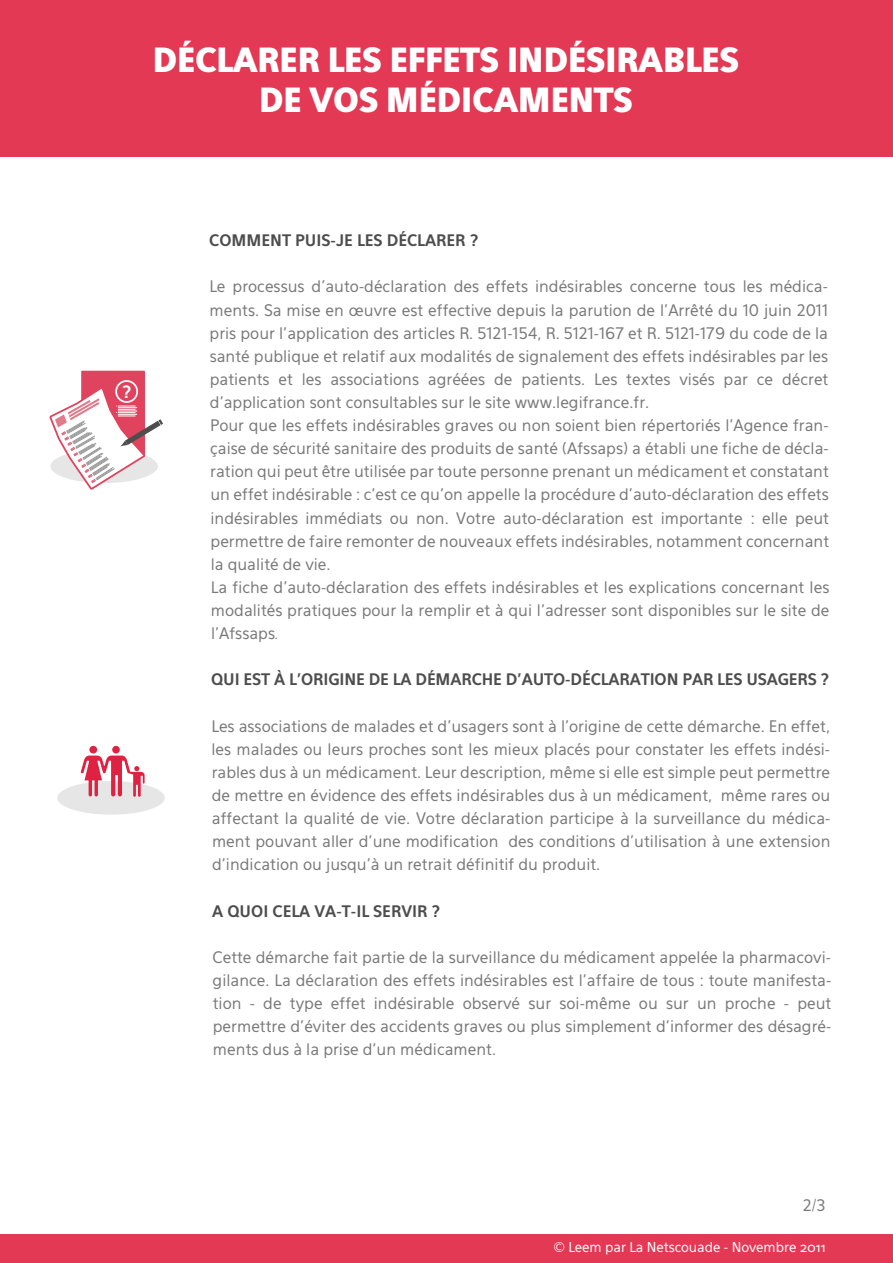
<style>
.page{position:relative;width:893px;height:1263px;background:#fff}
.page>*{position:absolute;margin:0;border:0;box-sizing:border-box;transform-origin:0 0}
.t1{font:900 33px/39.6px "Eau Sans";letter-spacing:-.015em;color:#fff;text-align:center}
.t2{font:700 16.8px "Eau Sans";color:#fff}
.t3{font:15.75px/23.1px "Eau Sans";color:#797979;text-align:justify}
.t4{font:15.75px "Eau Sans Bold Os F";letter-spacing:-.005em;color:#4d4d4d}
.t5{font:13.5px "Eau Sans Book Os F";letter-spacing:-.005em;color:#fff}
.s1{font-style:italic;font-size:13.5px}
</style>
<div class="page">
<div style="left:0;top:0;width:892px;height:156px;background:#e33955"></div>
<div style="left:0;top:1235px;width:892px;height:28px;background:#e33955"></div>
<div style="left:81px;top:371px;width:64px;height:86px;background:#e0435d"></div>
<div style="left:115px;top:380px;width:23px;height:23px;border:2px solid #fff;border-radius:50%"></div>
<svg style="left:49px;top:387px;width:114px;height:103px"></svg>
<div style="left:57px;top:781px;width:108px;height:34px;background:#e6e6e6;border-radius:50%"></div>
<div style="left:112px;top:746px;width:8px;height:8px;background:#e02242;border-radius:50%"></div>
<div style="left:89px;top:746px;width:8px;height:8px;background:#e02242;border-radius:50%"></div>
<svg style="left:81px;top:756px;width:64px;height:41px"></svg>
<h1 class="t1" style="left:152px;top:40px;width:588px">DÉCLARER LES EFFETS INDÉSIRABLES<br>DE VOS MÉDICAMENTS</h1>
<p class="t2" style="left:122px;top:382px;width:10px">?</p>
<p class="t4" style="left:209px;top:231px;width:271px">COMMENT PUIS-JE LES DÉCLARER ?</p>
<p class="t3" style="left:209px;top:275px;width:621px;text-align:left">Le processus d’auto-déclaration des effets indésirables concerne tous les médica&shy;ments. Sa mise en œuvre est effective depuis la parution de l’Arrêté du 10 juin 2011 pris pour l’application des articles R. 5121-154, R. 5121-167 et R. 5121-179 du code de la santé publique et relatif aux modalités de signalement des effets indésirables par les patients et les associations agréées de patients. Les textes visés par ce décret d’application sont consultables sur le site www.legifrance.fr.<br>Pour que les effets indésirables graves ou non soient bien répertoriés l’Agence fran&shy;çaise de sécurité sanitaire des produits de santé (Afssaps) a établi une fiche de décla&shy;ration qui peut être utilisée par toute personne prenant un médicament et constatant un effet indésirable : c’est ce qu’on appelle la procédure d’auto-déclaration des effets indésirables immédiats ou non. Votre auto-déclaration est importante : elle peut permettre de faire remonter de nouveaux effets indésirables, notamment concernant la qualité de vie.<br>La fiche d’auto-déclaration des effets indésirables et les explications concernant les modalités pratiques pour la remplir et à qui l’adresser sont disponibles sur le site de l’Afssaps<span class="s1">.</span></p>
<p class="t4" style="left:211px;top:670px;width:619px">QUI EST À L’ORIGINE DE LA DÉMARCHE D’AUTO-DÉCLARATION PAR LES USAGERS ?</p>
<p class="t3" style="left:211px;top:714px;width:620px">Les associations de malades et d’usagers sont à l’origine de cette démarche. En effet, les malades ou leurs proches sont les mieux placés pour constater les effets indési&shy;rables dus à un médicament. Leur description, même si elle est simple peut permettre de mettre en évidence des effets indésirables dus à un médicament, même rares ou affectant la qualité de vie. Votre déclaration participe à la surveillance du médica&shy;ment pouvant aller d’une modification des conditions d’utilisation à une extension d’indication ou jusqu’à un retrait définitif du produit.</p>
<p class="t4" style="left:212px;top:901px;width:229px">A QUOI CELA VA-T-IL SERVIR ?</p>
<p class="t3" style="left:212px;top:946px;width:620px">Cette démarche fait partie de la surveillance du médicament appelée la pharmacovi&shy;gilance. La déclaration des effets indésirables est l’affaire de tous : toute manifesta&shy;tion - de type effet indésirable observé sur soi-même ou sur un proche - peut permettre d’éviter des accidents graves ou plus simplement d’informer des désagré&shy;ments dus à la prise d’un médicament.</p>
<p class="t3" style="left:802px;top:1194px;width:24px">2/3</p>
<p class="t5" style="left:553px;top:1240px;width:274px">© Leem par La Netscouade - Novembre 2011</p>
</div>
